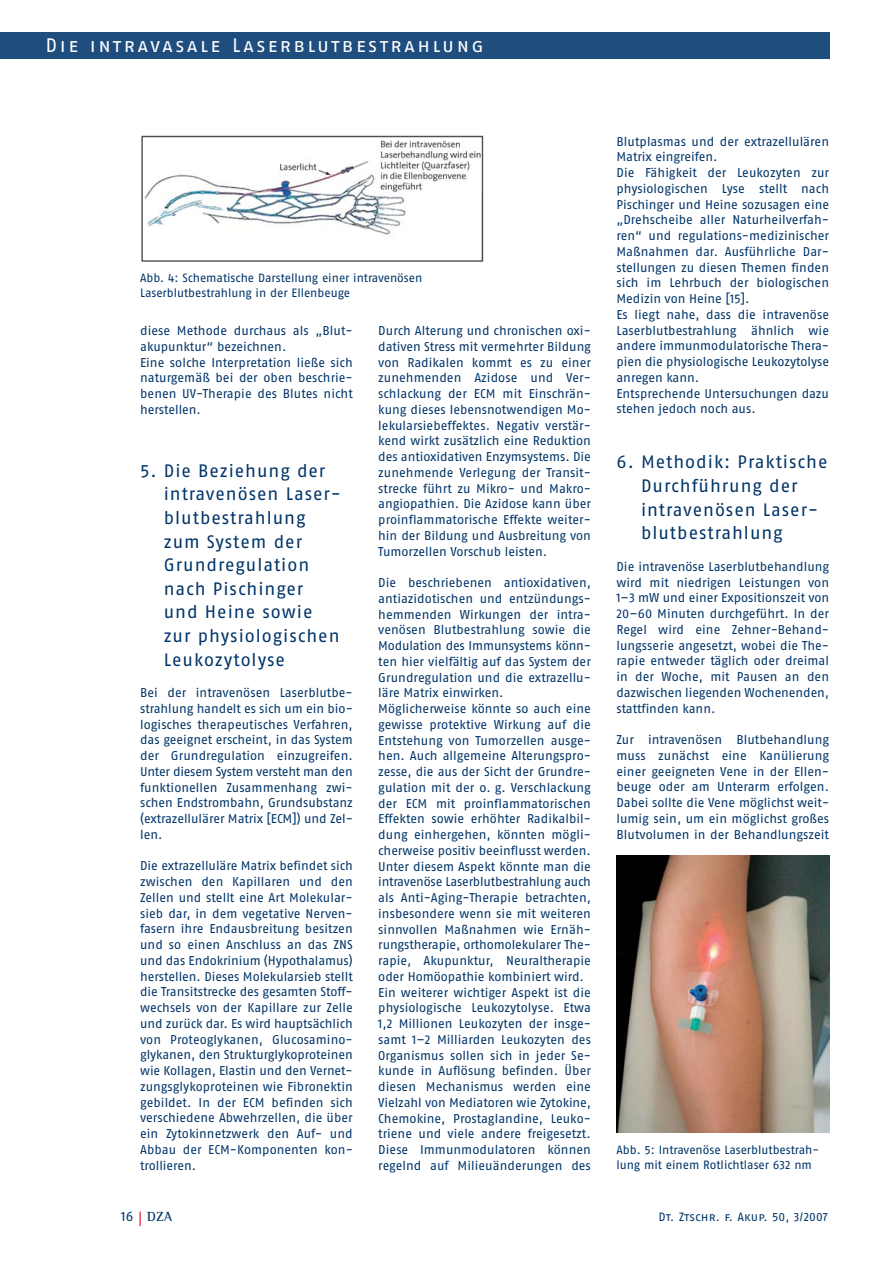
<style>
.page{position:relative;width:893px;height:1263px;background:#fff}
.page>*{position:absolute;margin:0;border:0;box-sizing:border-box;transform-origin:0 0}
.t1{font:19.5px "Fago No Regular Lf Caps";letter-spacing:.12em;color:#fff}
.t2{font:18px/23.7px "Fago No Regular LF";letter-spacing:.055em;color:#003468}
.t3{font:700 13.5px "Rotis Semi Serif";color:#003468}
.t4{font:12.75px/15.8px "Fago No Regular LF";color:#003468;text-align:justify}
.t5{font:12px/15px "Fago No Regular LF";letter-spacing:-.005em;color:#003468}
.t6{font:12px "Fago No Regular Lf Caps";letter-spacing:.005em;color:#003468}
.s1{font-family:"Fago No Regular Lf Caps";font-weight:400}
</style>
<div class="page">
<div style="left:0;top:32px;width:829px;height:27px;background:#1f4d7e"></div>
<svg style="left:140px;top:1212px;width:1px;height:14px"></svg>
<img style="left:141px;top:136px;width:343px;height:126px">
<img style="left:616px;top:855px;width:213px;height:278px">
<h1 class="t1" style="left:45px;top:34px;width:440px">Die intravasale Laserblutbestrahlung</h1>
<p class="t5" style="left:140px;top:272px;width:284px">Abb. 4: Schematische Darstellung einer intravenösen<br>Laserblutbestrahlung in der Ellenbeuge</p>
<p class="t4" style="left:140px;top:324px;width:214px;text-align:left">diese Methode durchaus als „Blut&shy;akupunktur“ bezeichnen.<br>Eine solche Interpretation ließe sich naturgemäß bei der oben beschrie&shy;benen UV-Therapie des Blutes nicht herstellen.</p>
<h2 class="t2" style="left:164px;top:461px;width:179px;text-indent:-24px">5. Die Beziehung der intravenösen Laser&shy;blutbestrahlung zum System der<br>Grundregulation nach Pischinger und Heine sowie zur physiologischen<br>Leukozytolyse</h2>
<p class="t4" style="left:140px;top:686px;width:214px">Bei der intravenösen Laserblutbe&shy;strahlung handelt es sich um ein bio&shy;logisches therapeutisches Verfahren, das geeignet erscheint, in das System der Grundregulation einzugreifen.<br>Unter diesem System versteht man den funktionellen Zusammenhang zwi&shy;schen Endstrombahn, Grundsubstanz (extrazellulärer Matrix [ECM]) und Zel&shy;len.</p>
<p class="t4" style="left:140px;top:860px;width:214px">Die extrazelluläre Matrix befindet sich zwischen den Kapillaren und den Zellen und stellt eine Art Molekular&shy;sieb dar, in dem vegetative Nerven&shy;fasern ihre Endausbreitung besitzen und so einen Anschluss an das ZNS und das Endokrinium (Hypothalamus) herstellen. Dieses Molekularsieb stellt die Transitstrecke des gesamten Stoff&shy;wechsels von der Kapillare zur Zelle und zurück dar. Es wird hauptsächlich von Proteoglykanen, Glucosamino&shy;glykanen, den Strukturglykoproteinen wie Kollagen, Elastin und den Vernet&shy;zungsglykoproteinen wie Fibronektin gebildet. In der ECM befinden sich verschiedene Abwehrzellen, die über ein Zytokinnetzwerk den Auf- und Abbau der ECM-Komponenten kon&shy;trollieren.</p>
<p class="t4" style="left:378px;top:324px;width:214px">Durch Alterung und chronischen oxi&shy;dativen Stress mit vermehrter Bildung von Radikalen kommt es zu einer zunehmenden Azidose und Ver&shy;schlackung der ECM mit Einschrän&shy;kung dieses lebensnotwendigen Mo&shy;lekularsiebeffektes. Negativ verstär&shy;kend wirkt zusätzlich eine Reduktion des antioxidativen Enzymsystems. Die zunehmende Verlegung der Transit&shy;strecke führt zu Mikro- und Makro&shy;angiopathien. Die Azidose kann über proinflammatorische Effekte weiter&shy;hin der Bildung und Ausbreitung von Tumorzellen Vorschub leisten.</p>
<p class="t4" style="left:378px;top:576px;width:214px;text-align:left">Die beschriebenen antioxidativen, antiazidotischen und entzündungs&shy;hemmenden Wirkungen der intra&shy;venösen Blutbestrahlung sowie die Modulation des Immunsystems könn&shy;ten hier vielfältig auf das System der Grundregulation und die extrazellu&shy;läre Matrix einwirken.<br>Möglicherweise könnte so auch eine gewisse protektive Wirkung auf die Entstehung von Tumorzellen ausge&shy;hen. Auch allgemeine Alterungspro&shy;zesse, die aus der Sicht der Grundre&shy;gulation mit der o. g. Verschlackung der ECM mit proinflammatorischen Effekten sowie erhöhter Radikalbil&shy;dung einhergehen, könnten mögli&shy;cherweise positiv beeinflusst werden.<br>Unter diesem Aspekt könnte man die intravenöse Laserblutbestrahlung auch als Anti-Aging-Therapie betrachten, insbesondere wenn sie mit weiteren sinnvollen Maßnahmen wie Ernäh&shy;rungstherapie, orthomolekularer The&shy;rapie, Akupunktur, Neuraltherapie oder Homöopathie kombiniert wird.<br>Ein weiterer wichtiger Aspekt ist die physiologische Leukozytolyse. Etwa 1,2 Millionen Leukozyten der insge&shy;samt 1–2 Milliarden Leukozyten des Organismus sollen sich in jeder Se&shy;kunde in Auflösung befinden. Über diesen Mechanismus werden eine Vielzahl von Mediatoren wie Zytokine, Chemokine, Prostaglandine, Leuko&shy;triene und viele andere freigesetzt.<br>Diese Immunmodulatoren können regelnd auf Milieuänderungen des</p>
<p class="t4" style="left:616px;top:135px;width:214px;text-align:left">Blutplasmas und der extrazellulären<br>Matrix eingreifen.<br>Die Fähigkeit der Leukozyten zur physiologischen Lyse stellt nach<br>Pischinger und Heine sozusagen eine „Drehscheibe aller Naturheilverfah&shy;ren“ und regulations-medizinischer<br>Maßnahmen dar. Ausführliche Dar&shy;stellungen zu diesen Themen finden sich im Lehrbuch der biologischen<br>Medizin von Heine [15].<br>Es liegt nahe, dass die intravenöse<br>Laserblutbestrahlung ähnlich wie andere immunmodulatorische Thera&shy;pien die physiologische Leukozytolyse anregen kann.<br>Entsprechende Untersuchungen dazu stehen jedoch noch aus.</p>
<h2 class="t2" style="left:641px;top:452px;width:188px;text-indent:-25px">6. Methodik: Praktische<br>Durchführung der intravenösen Laser&shy;blutbestrahlung</h2>
<p class="t4" style="left:616px;top:560px;width:214px">Die intravenöse Laserblutbehandlung wird mit niedrigen Leistungen von 1–3 mW und einer Expositionszeit von 20–60 Minuten durchgeführt. In der Regel wird eine Zehner-Behand&shy;lungsserie angesetzt, wobei die The&shy;rapie entweder täglich oder dreimal in der Woche, mit Pausen an den dazwischen liegenden Wochenenden, stattfinden kann.</p>
<p class="t4" style="left:616px;top:733px;width:214px">Zur intravenösen Blutbehandlung muss zunächst eine Kanülierung einer geeigneten Vene in der Ellen&shy;beuge oder am Unterarm erfolgen.<br>Dabei sollte die Vene möglichst weit&shy;lumig sein, um ein möglichst großes Blutvolumen in der Behandlungszeit</p>
<p class="t5" style="left:616px;top:1144px;width:204px">Abb. 5: Intravenöse Laserblutbestrah&shy;lung mit einem Rotlichtlaser 632 nm</p>
<p class="t3" style="left:121px;top:1211px;width:53px"><span class="s1">16</span> DZA</p>
<p class="t6" style="left:658px;top:1209px;width:171px">Dt. Ztschr. f. Akup. 50, 3/2007</p>
</div>
